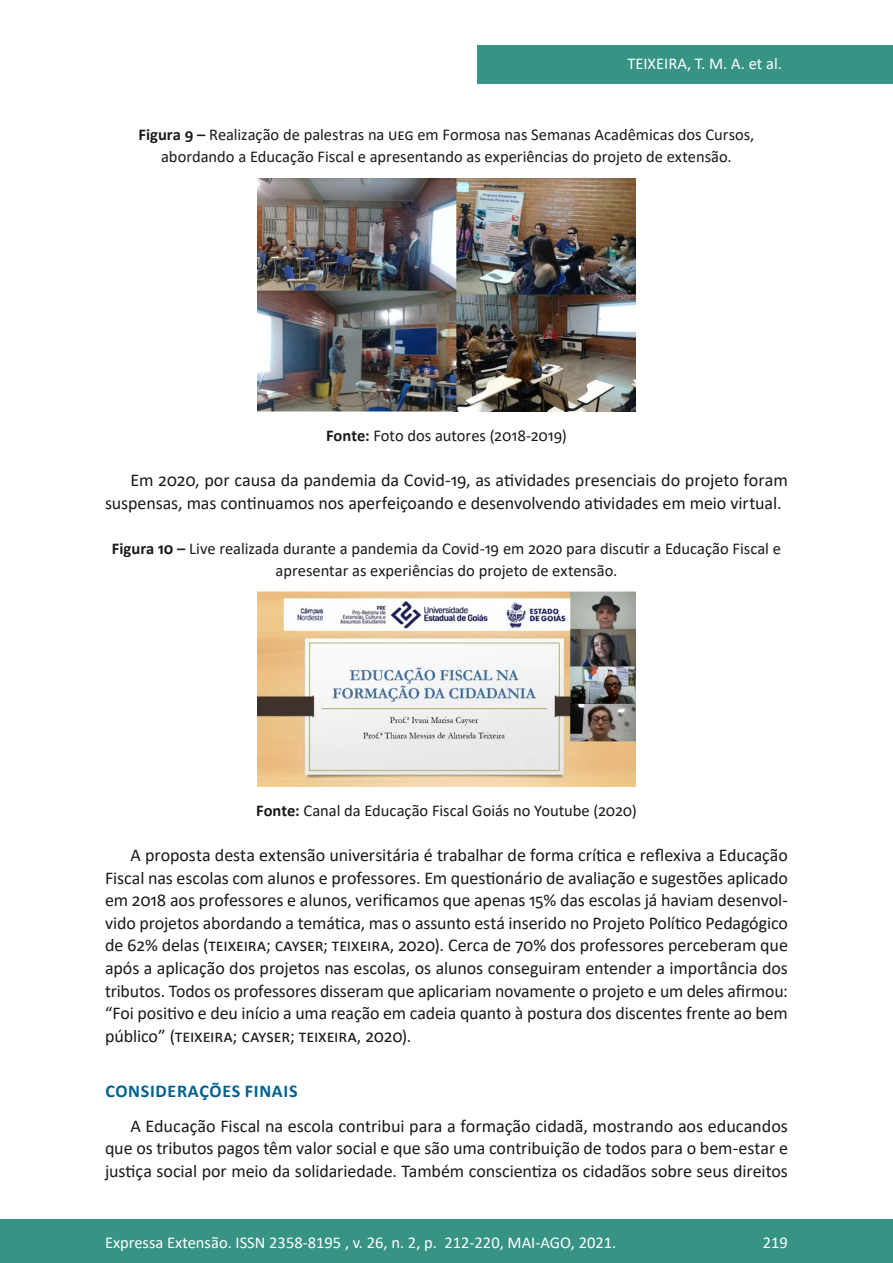
<style>
.page{position:relative;width:893px;height:1263px;background:#fff}
.page>*{position:absolute;margin:0;border:0;box-sizing:border-box;transform-origin:0 0}
.Principal_-_Texto{font:18px/22.5px "Calibri";letter-spacing:-.005em;color:#1a1a1a;text-align:justify}
.Principal_-_Intertít{font:700 18px "Calibri";letter-spacing:.04em;color:#006191}
.Imagens_-_Título{font:16.5px/22.5px "Calibri";color:#1a1a1a;text-align:center}
.t1{font:16.5px "Calibri";color:#fff}
.Imagens_-_Legenda{font:16.5px "Calibri";color:#1a1a1a}
.s1{font-weight:700}
</style>
<div class="page">
<div style="left:477px;top:45px;width:416px;height:39px;background:#379384"></div>
<div style="left:0;top:1219px;width:893px;height:44px;background:#379384"></div>
<img style="left:257px;top:178px;width:378px;height:233px">
<img style="left:257px;top:591px;width:379px;height:195px">
<p class="t1" style="left:627px;top:52px;width:156px">TEIXEIRA, T. M. A. et al.</p>
<p class="Imagens_-_Título" style="left:139px;top:123px;width:617px"><span class="s1">Figura 9 –</span> Realização de palestras na UEG em Formosa nas Semanas Acadêmicas dos Cursos, abordando a Educação Fiscal e apresentando as experiências do projeto de extensão.</p>
<p class="Imagens_-_Legenda" style="left:326px;top:424px;width:242px"><span class="s1">Fonte:</span> Foto dos autores (2018-2019)</p>
<p class="Principal_-_Texto" style="left:105px;top:469px;width:684px;text-indent:26px">Em 2020, por causa da pandemia da Covid-19, as atividades presenciais do projeto foram suspensas, mas continuamos nos aperfeiçoando e desenvolvendo atividades em meio virtual.</p>
<p class="Imagens_-_Título" style="left:112px;top:537px;width:670px"><span class="s1">Figura 10 –</span> Live realizada durante a pandemia da Covid-19 em 2020 para discutir a Educação Fiscal e apresentar as experiências do projeto de extensão.</p>
<p class="Imagens_-_Legenda" style="left:256px;top:799px;width:382px"><span class="s1">Fonte:</span> Canal da Educação Fiscal Goiás no Youtube (2020)</p>
<p class="Principal_-_Texto" style="left:105px;top:844px;width:684px;text-indent:26px">A proposta desta extensão universitária é trabalhar de forma crítica e reflexiva a Educação Fiscal nas escolas com alunos e professores. Em questionário de avaliação e sugestões aplicado em 2018 aos professores e alunos, verificamos que apenas 15% das escolas já haviam desenvol&shy;vido projetos abordando a temática, mas o assunto está inserido no Projeto Político Pedagógico de 62% delas (TEIXEIRA; CAYSER; TEIXEIRA, 2020). Cerca de 70% dos professores perceberam que após a aplicação dos projetos nas escolas, os alunos conseguiram entender a importância dos tributos. Todos os professores disseram que aplicariam novamente o projeto e um deles afirmou: “Foi positivo e deu início a uma reação em cadeia quanto à postura dos discentes frente ao bem público” (TEIXEIRA; CAYSER; TEIXEIRA, 2020).</p>
<p class="Principal_-_Intertít" style="left:105px;top:1078px;width:194px">CONSIDERAÇÕES FINAIS</p>
<p class="Principal_-_Texto" style="left:105px;top:1114px;width:684px;text-indent:26px">A Educação Fiscal na escola contribui para a formação cidadã, mostrando aos educandos que os tributos pagos têm valor social e que são uma contribuição de todos para o bem-estar e justiça social por meio da solidariedade. Também conscientiza os cidadãos sobre seus direitos</p>
<p class="t1" style="left:105px;top:1230px;width:513px">Expressa Extensão. ISSN 2358-8195 , v. 26, n. 2, p. 212-220, MAI-AGO, 2021.</p>
<p class="t1" style="left:763px;top:1230px;width:27px">219</p>
</div>
